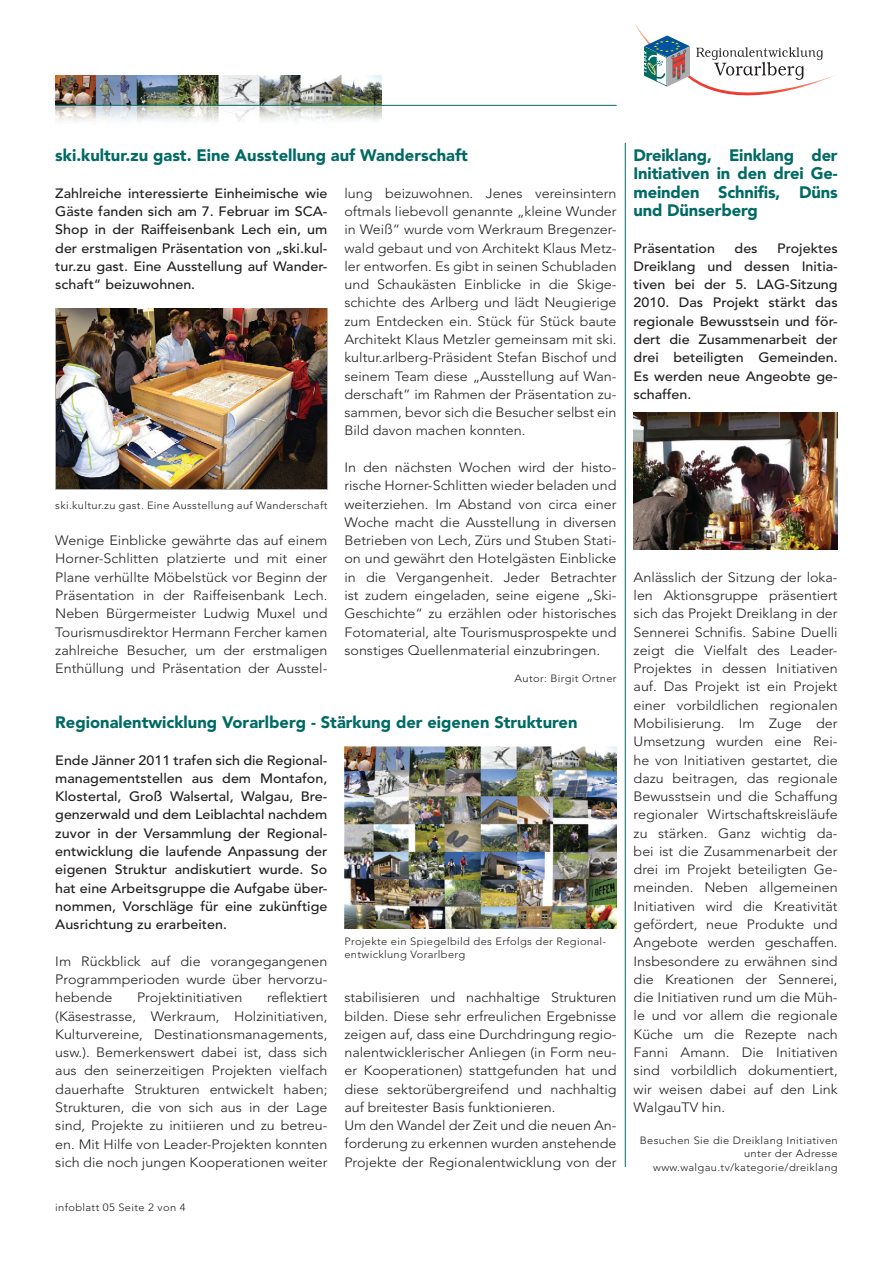
<style>
.page{position:relative;width:893px;height:1263px;background:#fff}
.page>*{position:absolute;margin:0;border:0;box-sizing:border-box;transform-origin:0 0}
.t1{font:900 16.5px/18.3px "Avenir";color:#006a64;text-align:justify}
.t2{font:300 13.5px/18.3px "Avenir";color:#231f20;text-align:justify;scale:1.06 1}
.t3{font:500 13.5px/18.3px "Avenir";color:#231f20;text-align:justify;scale:1.06 1}
.t4{font:300 10.5px/13.5px "Avenir";letter-spacing:.03em;color:#231f20;text-align:right;scale:1.06 1}
</style>
<div class="page">
<svg style="left:635px;top:24px;width:200px;height:72px"></svg>
<img style="left:55px;top:76px;width:327px;height:46px">
<hr style="left:55px;top:105px;width:562px;height:1px;background:#006a64">
<hr style="left:625px;top:143px;width:1px;height:1024px;background:#006a64">
<img style="left:56px;top:309px;width:270px;height:180px">
<img style="left:344px;top:747px;width:273px;height:181px">
<img style="left:633px;top:413px;width:205px;height:136px">
<p class="t1" style="left:55px;top:146px;width:414px">ski.kultur.zu gast. Eine Ausstellung auf Wanderschaft</p>
<p class="t2" style="left:344px;top:184px;width:258px">lung beizuwohnen. Jenes vereinsintern oftmals liebevoll genannte „kleine Wunder in Weiß“ wurde vom Werkraum Bregenzer&shy;wald gebaut und von Architekt Klaus Metz&shy;ler entworfen. Es gibt in seinen Schubladen und Schaukästen Einblicke in die Skige&shy;schichte des Arlberg und lädt Neugierige zum Entdecken ein. Stück für Stück baute Architekt Klaus Metzler gemeinsam mit ski. kultur.arlberg-Präsident Stefan Bischof und seinem Team diese „Ausstellung auf Wan&shy;derschaft“ im Rahmen der Präsentation zu&shy;sammen, bevor sich die Besucher selbst ein Bild davon machen konnten.</p>
<p class="t2" style="left:344px;top:458px;width:258px">In den nächsten Wochen wird der histo&shy;rische Horner-Schlitten wieder beladen und weiterziehen. Im Abstand von circa einer Woche macht die Ausstellung in diversen Betrieben von Lech, Zürs und Stuben Stati&shy;on und gewährt den Hotelgästen Einblicke in die Vergangenheit. Jeder Betrachter ist zudem eingeladen, seine eigene „Ski-Geschichte“ zu erzählen oder historisches Fotomaterial, alte Tourismusprospekte und sonstiges Quellenmaterial einzubringen.</p>
<p class="t4" style="left:515px;top:671px;width:98px">Autor: Birgit Ortner</p>
<p class="t3" style="left:55px;top:184px;width:258px">Zahlreiche interessierte Einheimische wie Gäste fanden sich am 7. Februar im SCA-Shop in der Raiffeisenbank Lech ein, um der erstmaligen Präsentation von „ski.kul&shy;tur.zu gast. Eine Ausstellung auf Wander&shy;schaft“ beizuwohnen.</p>
<p class="t4" style="left:55px;top:498px;width:258px">ski.kultur.zu gast. Eine Ausstellung auf Wanderschaft</p>
<p class="t2" style="left:55px;top:531px;width:258px">Wenige Einblicke gewährte das auf einem Horner-Schlitten platzierte und mit einer Plane verhüllte Möbelstück vor Beginn der Präsentation in der Raiffeisenbank Lech.<br>Neben Bürgermeister Ludwig Muxel und Tourismusdirektor Hermann Fercher kamen zahlreiche Besucher, um der erstmaligen Enthüllung und Präsentation der Ausstel-</p>
<p class="t1" style="left:55px;top:713px;width:524px">Regionalentwicklung Vorarlberg - Stärkung der eigenen Strukturen</p>
<p class="t3" style="left:55px;top:751px;width:258px">Ende Jänner 2011 trafen sich die Regional&shy;managementstellen aus dem Montafon, Klostertal, Groß Walsertal, Walgau, Bre&shy;genzerwald und dem Leiblachtal nachdem zuvor in der Versammlung der Regional&shy;entwicklung die laufende Anpassung der eigenen Struktur andiskutiert wurde. So hat eine Arbeitsgruppe die Aufgabe über&shy;nommen, Vorschläge für eine zukünftige Ausrichtung zu erarbeiten.</p>
<p class="t2" style="left:55px;top:952px;width:258px">Im Rückblick auf die vorangegangenen Programmperioden wurde über hervorzu&shy;hebende</p>
<p class="t4" style="left:344px;top:934px;width:249px;text-align:left">Projekte ein Spiegelbild des Erfolgs der Regional&shy;entwicklung Vorarlberg</p>
<p class="t2" style="left:55px;top:988px;width:258px;text-indent:212px">reflektiert (Käsestrasse, Werkraum, Holzinitiativen, Kulturvereine, Destinationsmanagements, usw.). Bemerkenswert dabei ist, dass sich aus den seinerzeitigen Projekten vielfach dauerhafte Strukturen entwickelt haben; Strukturen, die von sich aus in der Lage sind, Projekte zu initiieren und zu betreu&shy;en. Mit Hilfe von Leader-Projekten konnten sich die noch jungen Kooperationen weiter</p>
<p class="t2" style="left:344px;top:988px;width:258px;text-align:left">stabilisieren und nachhaltige Strukturen bilden. Diese sehr erfreulichen Ergebnisse zeigen auf, dass eine Durchdringung regio&shy;nalentwicklerischer Anliegen (in Form neu&shy;er Kooperationen) stattgefunden hat und diese sektorübergreifend und nachhaltig auf breitester Basis funktionieren.<br>Um den Wandel der Zeit und die neuen An&shy;forderung zu erkennen wurden anstehende Projekte der Regionalentwicklung von der</p>
<p class="t2" style="left:137px;top:988px;width:101px">Projektinitiativen</p>
<p class="t4" style="left:55px;top:1201px;width:124px">infoblatt 05 Seite 2 von 4</p>
<p class="t1" style="left:634px;top:146px;width:206px">Dreiklang, Einklang der Initiativen in den drei Ge&shy;meinden Schnifis, Düns und Dünserberg</p>
<p class="t3" style="left:634px;top:239px;width:78px">Präsentation</p>
<p class="t3" style="left:735px;top:239px;width:23px">des</p>
<p class="t3" style="left:634px;top:239px;width:194px;text-indent:144px">Projektes Dreiklang und dessen Initia&shy;tiven bei der 5. LAG-Sitzung 2010. Das Projekt stärkt das regionale Bewusstsein und för&shy;dert die Zusammenarbeit der drei beteiligten Gemeinden.<br>Es werden neue Angeobte ge&shy;schaffen.</p>
<p class="t2" style="left:634px;top:568px;width:194px">Anlässlich der Sitzung der loka&shy;len Aktionsgruppe präsentiert sich das Projekt Dreiklang in der Sennerei Schnifis. Sabine Duelli zeigt die Vielfalt des Leader-Projektes in dessen Initiativen auf. Das Projekt ist ein Projekt einer vorbildlichen regionalen Mobilisierung. Im Zuge der Umsetzung wurden eine Rei&shy;he von Initiativen gestartet, die dazu beitragen, das regionale Bewusstsein und die Schaffung regionaler Wirtschaftskreisläufe zu stärken. Ganz wichtig da&shy;bei ist die Zusammenarbeit der drei im Projekt beteiligten Ge&shy;meinden. Neben allgemeinen Initiativen wird die Kreativität gefördert, neue Produkte und Angebote werden geschaffen.<br>Insbesondere zu erwähnen sind die Kreationen der Sennerei, die Initiativen rund um die Müh&shy;le und vor allem die regionale Küche um die Rezepte nach Fanni Amann. Die Initiativen sind vorbildlich dokumentiert, wir weisen dabei auf den Link WalgauTV hin.</p>
<p class="t4" style="left:640px;top:1133px;width:188px">Besuchen Sie die Dreiklang Initiativen unter der Adresse www.walgau.tv/kategorie/dreiklang</p>
</div>
